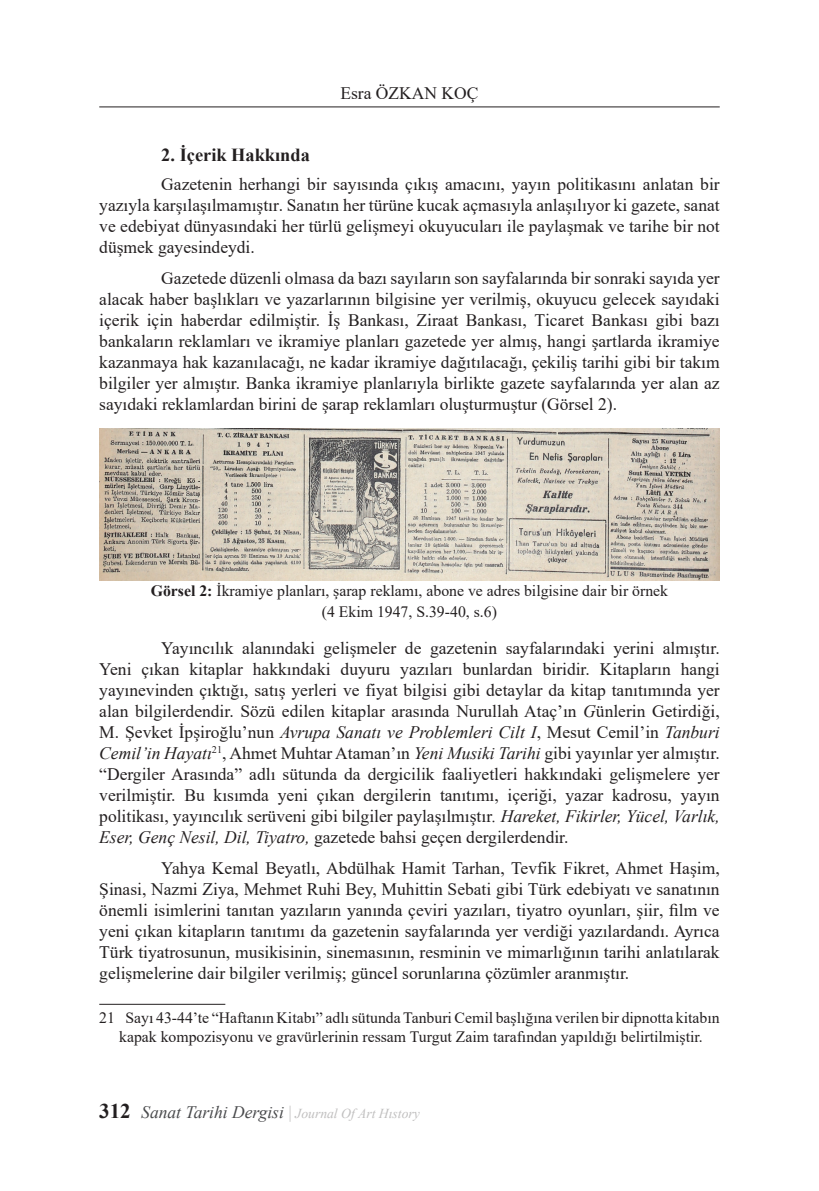
<style>
.page{position:relative;width:819px;height:1191px;background:#fff}
.page>*{position:absolute;margin:0;border:0;box-sizing:border-box;transform-origin:0 0}
.t1{font:700 18.38px "Times New Roman";color:#231f20}
.t2{font:17.5px/21px "Times New Roman";color:#231f20;text-align:justify}
.t3{font:15.75px/18.9px "Times New Roman";color:#231f20;text-align:center}
.t4{font:italic 13.65px "Times New Roman";color:#c0bfbf}
.s1{font-weight:700}
.s2{font-style:italic}
.s3{font-weight:700;font-style:normal;font-size:21px;color:#231f20}
.s4{font-size:17.5px;color:#494a4c}
.s5{font-style:normal;font-size:17.5px}
</style>
<div class="page">
<hr style="left:99px;top:107px;width:620px;height:1px;background:#231f20">
<hr style="left:99px;top:1003px;width:126px;height:1px;background:#231f20">
<img style="left:99px;top:429px;width:620px;height:151px">
<p class="t2" style="left:340px;top:82px;width:140px">Esra ÖZKAN KOÇ</p>
<p class="t1" style="left:161px;top:142px;width:150px">2. İçerik Hakkında</p>
<p class="t2" style="left:99px;top:173px;width:622px;text-indent:62px">Gazetenin herhangi bir sayısında çıkış amacını, yayın politikasını anlatan bir yazıyla karşılaşılmamıştır. Sanatın her türüne kucak açmasıyla anlaşılıyor ki gazete, sanat ve edebiyat dünyasındaki her türlü gelişmeyi okuyucuları ile paylaşmak ve tarihe bir not düşmek gayesindeydi.</p>
<p class="t2" style="left:99px;top:267px;width:622px;text-indent:62px">Gazetede düzenli olmasa da bazı sayıların son sayfalarında bir sonraki sayıda yer alacak haber başlıkları ve yazarlarının bilgisine yer verilmiş, okuyucu gelecek sayıdaki içerik için haberdar edilmiştir. İş Bankası, Ziraat Bankası, Ticaret Bankası gibi bazı bankaların reklamları ve ikramiye planları gazetede yer almış, hangi şartlarda ikramiye kazanmaya hak kazanılacağı, ne kadar ikramiye dağıtılacağı, çekiliş tarihi gibi bir takım bilgiler yer almıştır. Banka ikramiye planlarıyla birlikte gazete sayfalarında yer alan az sayıdaki reklamlardan birini de şarap reklamları oluşturmuştur (Görsel 2).</p>
<p class="t3" style="left:151px;top:579px;width:519px;line-height:20.8px"><span class="s1">Görsel 2:</span> İkramiye planları, şarap reklamı, abone ve adres bilgisine dair bir örnek (4 Ekim 1947, S.39-40, s.6)</p>
<p class="t2" style="left:99px;top:636px;width:622px;text-indent:62px">Yayıncılık alanındaki gelişmeler de gazetenin sayfalarındaki yerini almıştır.<br>Yeni çıkan kitaplar hakkındaki duyuru yazıları bunlardan biridir. Kitapların hangi yayınevinden çıktığı, satış yerleri ve fiyat bilgisi gibi detaylar da kitap tanıtımında yer alan bilgilerdendir. Sözü edilen kitaplar arasında Nurullah Ataç’ın <span class="s2">G</span>ünlerin Getirdiği, M. Şevket İpşiroğlu’nun <span class="s2">Avrupa Sanatı ve Problemleri Cilt I</span>, Mesut Cemil’in <span class="s2">Tanburi Cemil’in Hayatı</span><sup>21</sup>, Ahmet Muhtar Ataman’ın <span class="s2">Yeni Musiki Tarihi</span> gibi yayınlar yer almıştır. “Dergiler Arasında” adlı sütunda da dergicilik faaliyetleri hakkındaki gelişmelere yer verilmiştir. Bu kısımda yeni çıkan dergilerin tanıtımı, içeriği, yazar kadrosu, yayın politikası, yayıncılık serüveni gibi bilgiler paylaşılmıştır<span class="s2">. Hareket, Fikirler, Yücel, Varlık, Eser, Genç Nesil, Dil, Tiyatro,</span> gazetede bahsi geçen dergilerdendir.</p>
<p class="t2" style="left:99px;top:856px;width:622px;text-indent:62px">Yahya Kemal Beyatlı, Abdülhak Hamit Tarhan, Tevfik Fikret, Ahmet Haşim, Şinasi, Nazmi Ziya, Mehmet Ruhi Bey, Muhittin Sebati gibi Türk edebiyatı ve sanatının önemli isimlerini tanıtan yazıların yanında çeviri yazıları, tiyatro oyunları, şiir, film ve yeni çıkan kitapların tanıtımı da gazetenin sayfalarında yer verdiği yazılardandı. Ayrıca Türk tiyatrosunun, musikisinin, sinemasının, resminin ve mimarlığının tarihi anlatılarak gelişmelerine dair bilgiler verilmiş; güncel sorunlarına çözümler aranmıştır.</p>
<p class="t3" style="left:99px;top:1008px;width:622px">21 Sayı 43-44’te “Haftanın Kitabı” adlı sütunda Tanburi Cemil başlığına verilen bir dipnotta kitabın kapak kompozisyonu ve gravürlerinin ressam Turgut Zaim tarafından yapıldığı belirtilmiştir.</p>
<p class="t4" style="left:99px;top:1104px;width:322px"><span class="s3">312</span> <span class="s4">Sanat Tarihi Dergisi</span> <span class="s5">|</span> Journal Of Art Hıstory</p>
</div>
